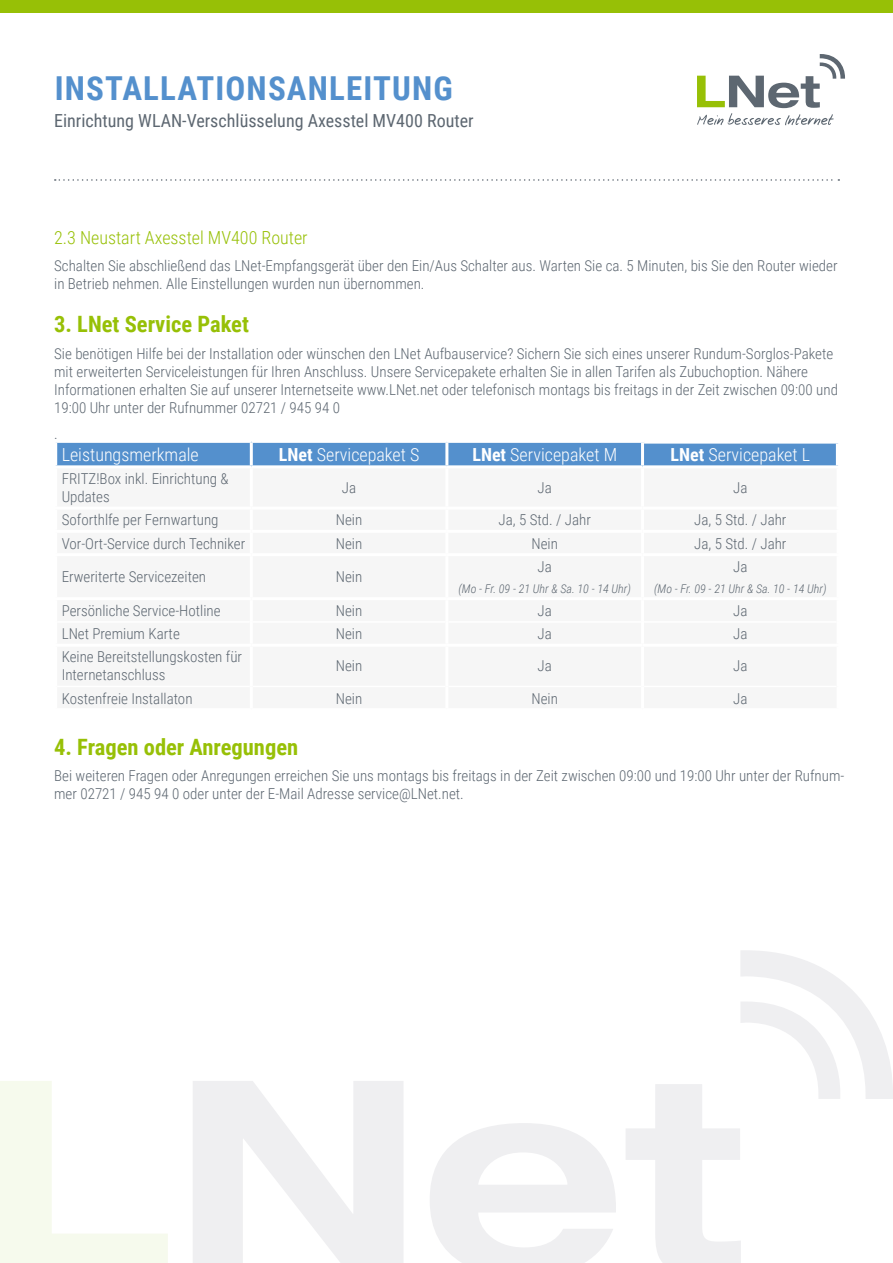
<style>
.page{position:relative;width:893px;height:1263px;background:#fff}
.page>*{position:absolute;margin:0;border:0;box-sizing:border-box;transform-origin:0 0}
.t1{font:700 33px "Roboto Condensed";letter-spacing:.035em;color:#5490cd}
.t2{font:700 22.5px "Roboto Condensed";color:#97c006}
.t3{font:300 18px "Roboto Condensed";color:#fff}
.t4{font:18px "Roboto Condensed";color:#5d6771}
.t5{font:300 18px "Roboto Condensed";color:#97c006}
.t6{font:300 15px/18px "Roboto Condensed";color:#5d6771}
.t7{font:italic 300 12px "Roboto Condensed";color:#5d6771}
.s1{font-weight:700}
</style>
<div class="page">
<div style="left:0;top:0;width:893px;height:13px;background:#97c006"></div>
<svg style="left:697px;top:54px;width:148px;height:71px"></svg>
<svg style="left:0;top:1081px;width:168px;height:182px"></svg>
<svg style="left:193px;top:1081px;width:210px;height:182px"></svg>
<svg style="left:430px;top:1123px;width:186px;height:140px"></svg>
<svg style="left:626px;top:950px;width:267px;height:313px"></svg>
<svg style="left:55px;top:179px;width:784px;height:2px"></svg>
<div style="left:57px;top:443px;width:779px;height:22px;background:#5490cd"></div>
<div style="left:644px;top:439px;width:196px;height:5px;background:#fff"></div>
<hr style="left:250px;top:443px;width:3px;height:22px;background:#fff">
<hr style="left:445px;top:443px;width:3px;height:22px;background:#fff">
<hr style="left:641px;top:443px;width:3px;height:22px;background:#fff">
<h1 class="t1" style="left:55px;top:65px;width:400px">INSTALLATIONSANLEITUNG</h1>
<p class="t4" style="left:54px;top:108px;width:421px">Einrichtung WLAN-Verschlüsselung Axesstel MV400 Router</p>
<p class="t5" style="left:54px;top:225px;width:255px">2.3 Neustart Axesstel MV400 Router</p>
<p class="t6" style="left:54px;top:256px;width:785px">Schalten Sie abschließend das LNet-Empfangsgerät über den Ein/Aus Schalter aus. Warten Sie ca. 5 Minuten, bis Sie den Router wieder in Betrieb nehmen. Alle Einstellungen wurden nun übernommen.</p>
<h2 class="t2" style="left:54px;top:308px;width:196px">3. LNet Service Paket</h2>
<p class="t6" style="left:54px;top:344px;width:785px">Sie benötigen Hilfe bei der Installation oder wünschen den LNet Aufbauservice? Sichern Sie sich eines unserer Rundum-Sorglos-Pakete mit erweiterten Serviceleistungen für Ihren Anschluss. Unsere Servicepakete erhalten Sie in allen Tarifen als Zubuchoption. Nähere Informationen erhalten Sie auf unserer Internetseite www.LNet.net oder telefonisch montags bis freitags in der Zeit zwischen 09:00 und 19:00 Uhr unter der Rufnummer 02721 / 945 94 0</p>
<p class="t6" style="left:54px;top:424px;width:5px">.</p>
<p class="t3" style="left:62px;top:442px;width:139px">Leistungsmerkmale</p>
<p class="t3" style="left:279px;top:442px;width:142px"><span class="s1">LNet</span> Servicepaket S</p>
<p class="t3" style="left:472px;top:442px;width:146px"><span class="s1">LNet</span> Servicepaket M</p>
<p class="t3" style="left:670px;top:442px;width:141px"><span class="s1">LNet</span> Servicepaket L</p>
<p class="t6" style="left:62px;top:469px;width:168px">FRITZ!Box inkl. Einrichtung &amp;<br>Updates</p>
<p class="t6" style="left:342px;top:478px;width:16px">Ja</p>
<p class="t6" style="left:538px;top:478px;width:16px">Ja</p>
<p class="t6" style="left:733px;top:478px;width:16px">Ja</p>
<p class="t6" style="left:62px;top:510px;width:158px">Soforthlfe per Fernwartung</p>
<p class="t6" style="left:336px;top:510px;width:28px">Nein</p>
<p class="t6" style="left:499px;top:510px;width:94px">Ja, 5 Std. / Jahr</p>
<p class="t6" style="left:694px;top:510px;width:94px">Ja, 5 Std. / Jahr</p>
<p class="t6" style="left:62px;top:534px;width:185px">Vor-Ort-Service durch Techniker</p>
<p class="t6" style="left:336px;top:534px;width:28px">Nein</p>
<p class="t6" style="left:531px;top:534px;width:28px">Nein</p>
<p class="t6" style="left:694px;top:534px;width:94px">Ja, 5 Std. / Jahr</p>
<p class="t6" style="left:62px;top:567px;width:146px">Erweriterte Servicezeiten</p>
<p class="t6" style="left:336px;top:567px;width:28px">Nein</p>
<p class="t6" style="left:733px;top:557px;width:16px">Ja</p>
<p class="t7" style="left:654px;top:580px;width:174px">(Mo - Fr. 09 - 21 Uhr &amp; Sa. 10 - 14 Uhr)</p>
<p class="t6" style="left:538px;top:557px;width:16px">Ja</p>
<p class="t7" style="left:458px;top:580px;width:174px">(Mo - Fr. 09 - 21 Uhr &amp; Sa. 10 - 14 Uhr)</p>
<p class="t6" style="left:62px;top:601px;width:160px">Persönliche Service-Hotline</p>
<p class="t6" style="left:336px;top:601px;width:28px">Nein</p>
<p class="t6" style="left:538px;top:601px;width:16px">Ja</p>
<p class="t6" style="left:733px;top:601px;width:16px">Ja</p>
<p class="t6" style="left:62px;top:624px;width:120px">LNet Premium Karte</p>
<p class="t6" style="left:336px;top:624px;width:28px">Nein</p>
<p class="t6" style="left:538px;top:624px;width:16px">Ja</p>
<p class="t6" style="left:733px;top:624px;width:16px">Ja</p>
<p class="t6" style="left:62px;top:647px;width:182px">Keine Bereitstellungskosten für<br>Internetanschluss</p>
<p class="t6" style="left:336px;top:656px;width:28px">Nein</p>
<p class="t6" style="left:538px;top:656px;width:16px">Ja</p>
<p class="t6" style="left:733px;top:656px;width:16px">Ja</p>
<p class="t6" style="left:62px;top:689px;width:132px">Kostenfreie Installaton</p>
<p class="t6" style="left:336px;top:689px;width:28px">Nein</p>
<p class="t6" style="left:531px;top:689px;width:28px">Nein</p>
<p class="t6" style="left:733px;top:689px;width:16px">Ja</p>
<h2 class="t2" style="left:54px;top:731px;width:245px">4. Fragen oder Anregungen</h2>
<p class="t6" style="left:54px;top:766px;width:792px">Bei weiteren Fragen oder Anregungen erreichen Sie uns montags bis freitags in der Zeit zwischen 09:00 und 19:00 Uhr unter der Rufnum&shy;mer 02721 / 945 94 0 oder unter der E-Mail Adresse service@LNet.net.</p>
</div>
